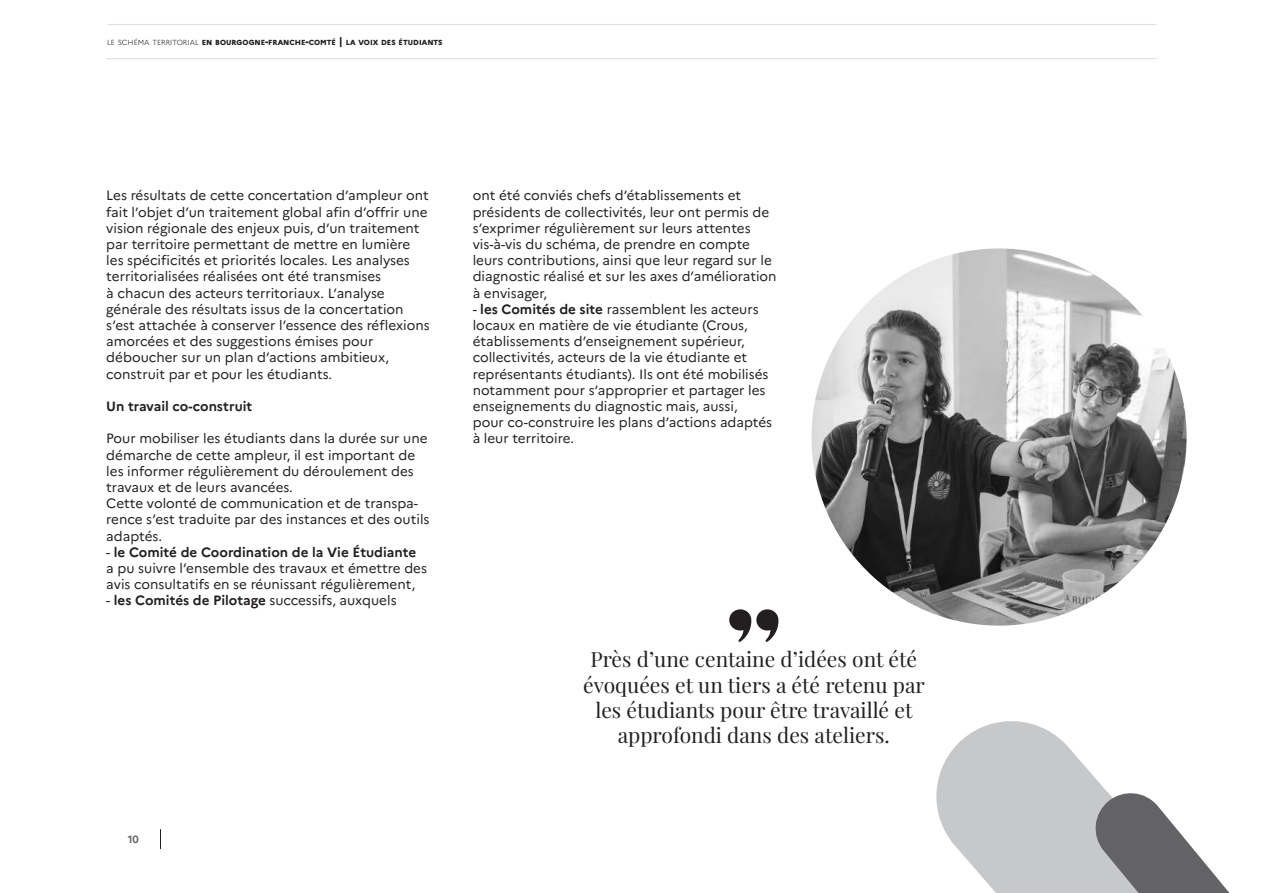
<style>
.page{position:relative;width:1263px;height:893px;background:#fff}
.page>*{position:absolute;margin:0;border:0;box-sizing:border-box;transform-origin:0 0}
.t1{font:21px/25.2px "Playfair Display";color:#231f20;text-align:center}
.t2{font:13.5px/16.2px "Marianne";color:#231f20}
.t3{font:700 13.5px "Marianne";color:#231f20}
.t4{font:700 10.5px "Marianne";color:#636366}
.t5{font:800 7.35px "Marianne";color:#231f20}
.s1{font-weight:300}
.s2{font-size:10.5px}
.s3{font-weight:700}
</style>
<div class="page">
<svg style="left:936px;top:721px;width:169px;height:172px;fill:#c7c8ca"></svg>
<svg style="left:1091px;top:789px;width:139px;height:104px"></svg>
<hr style="left:108px;top:24px;width:1049px;height:1px;background:#dcdddf">
<hr style="left:106px;top:58px;width:1051px;height:1px;background:#dcdddf">
<svg style="left:729px;top:609px;width:49px;height:33px"></svg>
<svg style="left:160px;top:829px;width:1px;height:20px"></svg>
<img style="left:811px;top:248px;width:375px;height:378px">
<p class="t5" style="left:107px;top:38px;width:337px"><span class="s1">LE SCHÉMA TERRITORIAL</span> EN BOURGOGNE<span class="s2">-</span>FRANCHE<span class="s2">-</span>COMTÉ <span class="s2">|</span> LA VOIX DES ÉTUDIANTS</p>
<p class="t2" style="left:106px;top:187px;width:325px">Les résultats de cette concertation d’ampleur ont fait l’objet d’un traitement global afin d’offrir une vision régionale des enjeux puis, d’un traitement par territoire permettant de mettre en lumière les spécificités et priorités locales. Les analyses territorialisées réalisées ont été transmises<br>à chacun des acteurs territoriaux. L’analyse générale des résultats issus de la concertation s’est attachée à conserver l’essence des réflexions amorcées et des suggestions émises pour déboucher sur un plan d’actions ambitieux, construit par et pour les étudiants.</p>
<p class="t3" style="left:106px;top:398px;width:148px">Un travail co-construit</p>
<p class="t2" style="left:106px;top:430px;width:325px">Pour mobiliser les étudiants dans la durée sur une démarche de cette ampleur, il est important de les informer régulièrement du déroulement des travaux et de leurs avancées.<br>Cette volonté de communication et de transpa&shy;rence s’est traduite par des instances et des outils adaptés.</p>
<p class="t2" style="left:106px;top:544px;width:322px">- <span class="s3">le Comité de Coordination de la Vie Étudiante </span>a pu suivre l’ensemble des travaux et émettre des avis consultatifs en se réunissant régulièrement,</p>
<p class="t2" style="left:106px;top:592px;width:292px">- <span class="s3">les Comités de Pilotage</span> successifs, auxquels</p>
<p class="t4" style="left:128px;top:833px;width:13px">10</p>
<p class="t2" style="left:473px;top:187px;width:305px">ont été conviés chefs d’établissements et présidents de collectivités, leur ont permis de s’exprimer régulièrement sur leurs attentes vis-à-vis du schéma, de prendre en compte leurs contributions, ainsi que leur regard sur le diagnostic réalisé et sur les axes d’amélioration à envisager,</p>
<p class="t2" style="left:473px;top:301px;width:301px">- <span class="s3">les Comités de site</span> rassemblent les acteurs locaux en matière de vie étudiante (Crous, établissements d’enseignement supérieur, collectivités, acteurs de la vie étudiante et représentants étudiants). Ils ont été mobilisés notamment pour s’approprier et partager les enseignements du diagnostic mais, aussi, pour co-construire les plans d’actions adaptés à leur territoire.</p>
<h1 class="t1" style="left:583px;top:645px;width:343px">Près d’une centaine d’idées ont été évoquées et un tiers a été retenu par les étudiants pour être travaillé et approfondi dans des ateliers.</h1>
</div>
